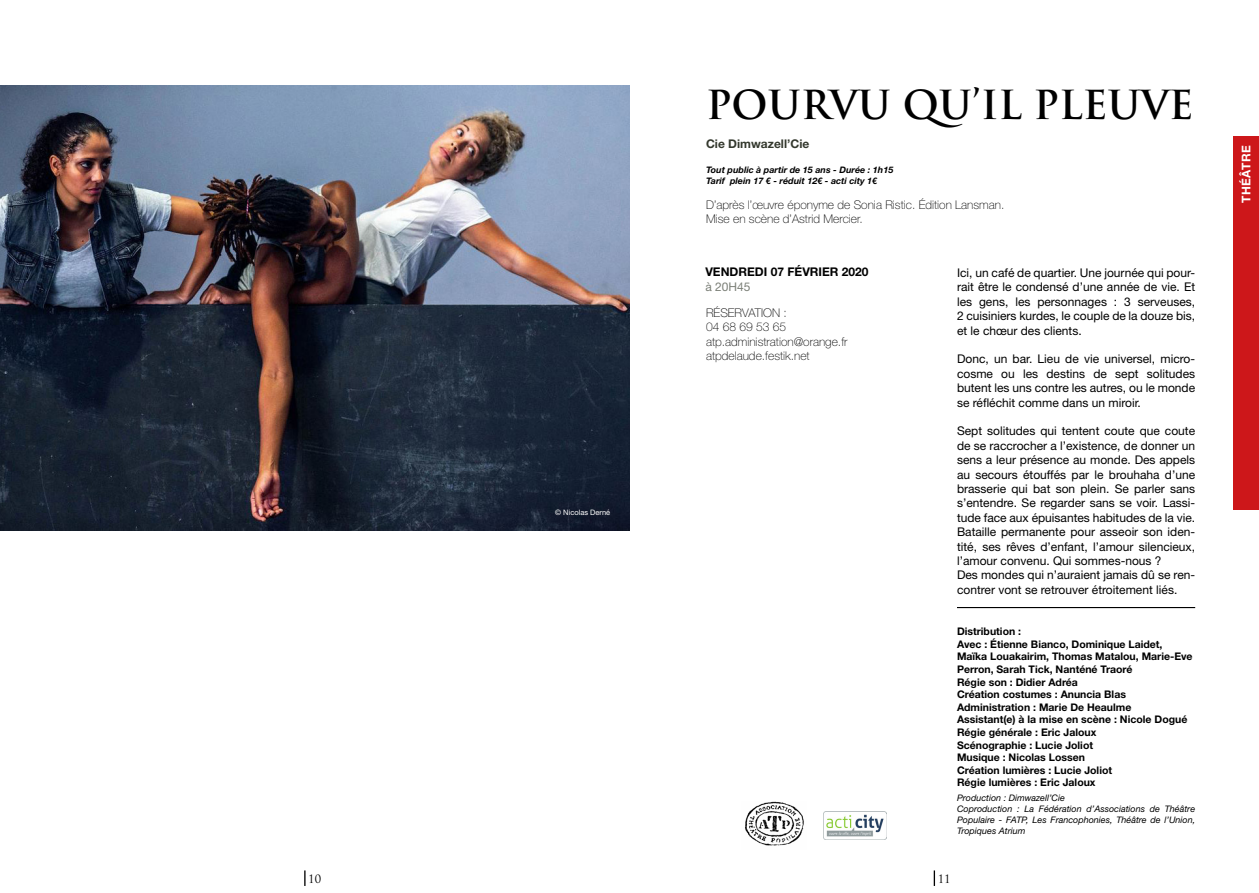
<style>
.page{position:relative;width:1259px;height:893px;background:#fff}
.page>*{position:absolute;margin:0;border:0;box-sizing:border-box;transform-origin:0 0}
.t1{font:700 39px "Trajan Pro";color:#000}
.t2{font:12px/14.4px "Helvetica Neue LT Std";color:#000;text-align:justify}
.t3{font:100 12px/14.4px "Helvetica Neue LT Std";color:#000}
.t4{font:700 12px "Helvetica Neue LT Std";color:#000}
.t5{font:700 12px "Helvetica Neue LT Std";color:#33382d}
.t6{font:700 12px "Helvetica Neue LT Std";letter-spacing:.04em;color:#fff}
.t7{font:12px "Helvetica Neue LT Std";color:#7b7f77}
.t8{font:11.25px "Trajan Pro";color:#000}
.t9{font:700 10.5px/12.6px "Helvetica Neue LT Std";color:#000}
.t10{font:italic 9px/10.8px "Helvetica Neue LT Std";color:#000}
.t11{font:italic 700 9px/10.8px "Helvetica Neue LT Std";color:#000}
.t12{font:7.5px "Helvetica Neue LT Std";color:#fff}
</style>
<div class="page">
<svg style="left:304px;top:870px;width:1px;height:16px"></svg>
<svg style="left:933px;top:870px;width:2px;height:16px"></svg>
<img style="left:0;top:85px;width:629px;height:445px">
<img style="left:823px;top:812px;width:63px;height:27px">
<img style="left:745px;top:801px;width:59px;height:45px">
<div style="left:1233px;top:137px;width:26px;height:373px;background:#cd171a"></div>
<hr style="left:957px;top:607px;width:238px;height:1px;background:#000">
<p class="t12" style="left:555px;top:507px;width:57px">© Nicolas Derné</p>
<h1 class="t1" style="left:706px;top:80px;width:489px">POURVU QU’IL PLEUVE</h1>
<p class="t5" style="left:706px;top:136px;width:105px">Cie Dimwazell’Cie</p>
<p class="t11" style="left:706px;top:164px;width:189px">Tout public à partir de 15 ans - Durée : 1h15<br>Tarif plein 17 € - réduit 12€ - acti city 1€</p>
<p class="t3" style="left:706px;top:197px;width:300px">D’après l’œuvre éponyme de Sonia Ristic. Édition Lansman.<br>Mise en scène d’Astrid Mercier.</p>
<p class="t4" style="left:705px;top:265px;width:165px">VENDREDI 07 FÉVRIER 2020</p>
<p class="t7" style="left:705px;top:279px;width:47px">à 20H45</p>
<p class="t3" style="left:706px;top:305px;width:143px">RÉSERVATION :<br>04 68 69 53 65 atp.administration@orange.fr atpdelaude.festik.net</p>
<p class="t2" style="left:957px;top:265px;width:240px">Ici, un café de quartier. Une journée qui pour&shy;rait être le condensé d’une année de vie. Et les gens, les personnages : 3 serveuses, 2 cuisiniers kurdes, le couple de la douze bis, et le chœur des clients.</p>
<p class="t2" style="left:957px;top:352px;width:240px">Donc, un bar. Lieu de vie universel, micro&shy;cosme ou les destins de sept solitudes butent les uns contre les autres, ou le monde se réfléchit comme dans un miroir.</p>
<p class="t2" style="left:957px;top:424px;width:240px;text-align:left">Sept solitudes qui tentent coute que coute de se raccrocher a l’existence, de donner un sens a leur présence au monde. Des appels au secours étouffés par le brouhaha d’une brasserie qui bat son plein. Se parler sans s’entendre. Se regarder sans se voir. Lassi&shy;tude face aux épuisantes habitudes de la vie.<br>Bataille permanente pour asseoir son iden&shy;tité, ses rêves d’enfant, l’amour silencieux, l’amour convenu. Qui sommes-nous ?<br>Des mondes qui n’auraient jamais dû se ren&shy;contrer vont se retrouver étroitement liés.</p>
<p class="t9" style="left:957px;top:625px;width:237px">Distribution :<br>Avec : Étienne Bianco, Dominique Laidet,<br>Maïka Louakairim, Thomas Matalou, Marie-Eve<br>Perron, Sarah Tick, Nanténé Traoré<br>Régie son : Didier Adréa<br>Création costumes : Anuncia Blas<br>Administration : Marie De Heaulme<br>Assistant(e) à la mise en scène : Nicole Dogué<br>Régie générale : Eric Jaloux<br>Scénographie : Lucie Joliot<br>Musique : Nicolas Lossen<br>Création lumières : Lucie Joliot<br>Régie lumières : Eric Jaloux</p>
<p class="t10" style="left:957px;top:793px;width:240px">Production : Dimwazell’Cie<br>Coproduction : La Fédération d’Associations de Théâtre Populaire - FATP, Les Francophonies, Théâtre de l’Union, Tropiques Atrium</p>
<p class="t8" style="left:308px;top:872px;width:14px">10</p>
<p class="t8" style="left:938px;top:872px;width:14px">11</p>
<p class="t6" style="left:1238px;top:203px;width:59px;rotate:-90deg">THÉÂTRE</p>
</div>
